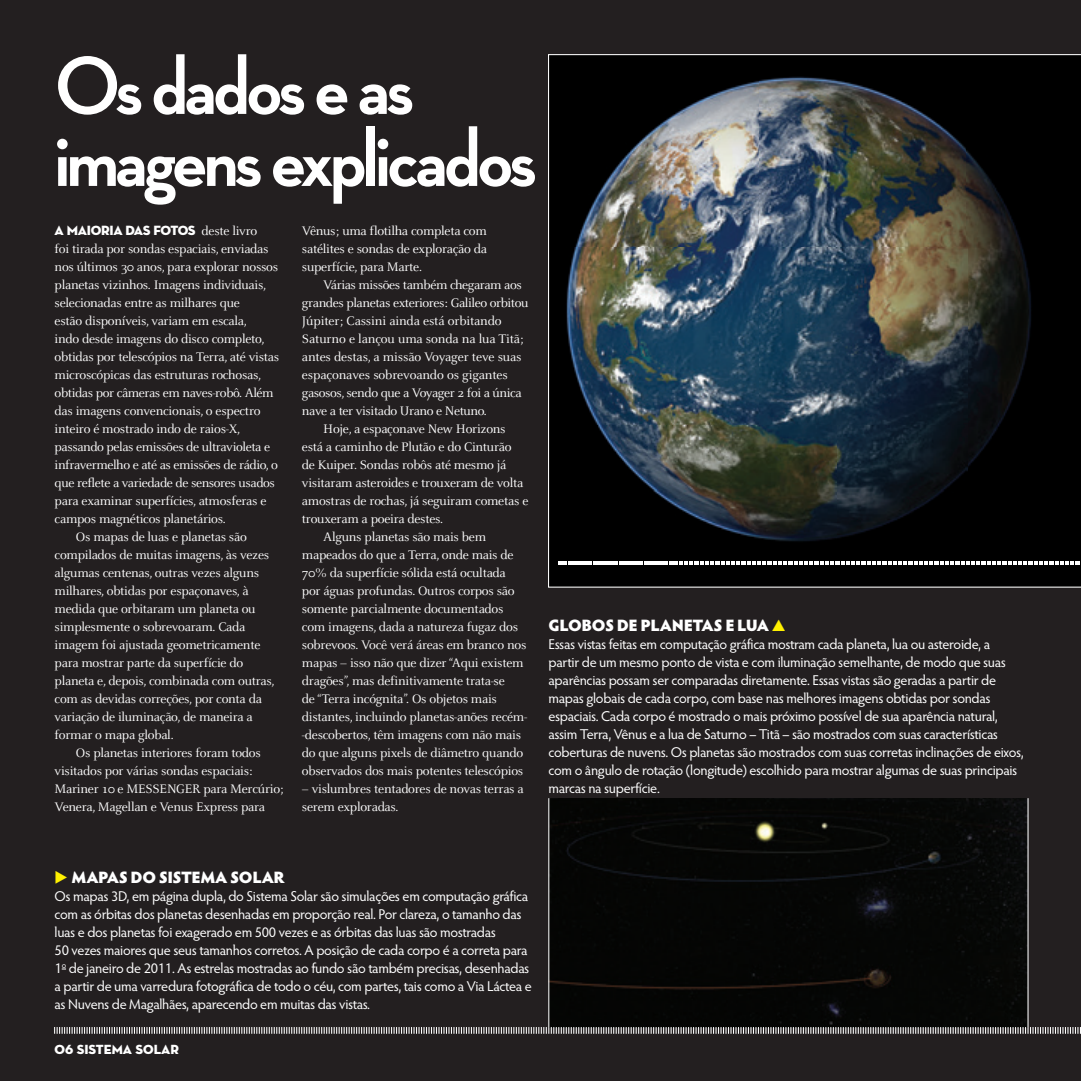
<style>
.page{position:relative;width:1081px;height:1081px;background:#231f20}
.page>*{position:absolute;margin:0;border:0;box-sizing:border-box;transform-origin:0 0}
.t1{font:700 84px/72px "Neutra Display";letter-spacing:-.04em;color:#fff}
.t2{font:900 16.5px "Hypatia Sans Pro";letter-spacing:-.03em;color:#fff}
.t3{font:14.25px/18px "Hypatia Sans Pro";letter-spacing:-.02em;color:#fff}
.t4{font:13.65px/18px "Celeste";letter-spacing:-.02em;color:#fff;text-align:justify}
.t5{font:13.65px "Neutra Display Titling";letter-spacing:-.02em;color:#fff}
.t6{font:13.5px "Neutra Display Titling";color:#fff}
.s1{font-family:"Celeste"}
.s2{font-family:"European Pi Three";font-weight:400;color:#fff101}
</style>
<div class="page">
<div style="left:549px;top:798px;width:478px;height:229px;background:#050605"></div>
<hr style="left:548px;top:798px;width:1px;height:235px;background:#fff">
<hr style="left:1027px;top:798px;width:1px;height:235px;background:#fff">
<svg style="left:54px;top:1027px;width:1026px;height:6px"></svg>
<img style="left:548px;top:54px;width:533px;height:533px">
<h1 class="t1" style="left:55px;top:57px;width:483px">Os dados e as imagens explicados</h1>
<p class="t5" style="left:55px;top:222px;width:204px">A MAIORIA DAS FOTOS <span class="s1">deste livro</span></p>
<p class="t4" style="left:55px;top:241px;width:215px">foi tirada por sondas espaciais, enviadas</p>
<p class="t4" style="left:55px;top:259px;width:225px">nos últimos 30 anos, para explorar nossos</p>
<p class="t4" style="left:55px;top:277px;width:213px">planetas vizinhos. Imagens individuais,</p>
<p class="t4" style="left:55px;top:295px;width:187px">selecionadas entre as milhares que</p>
<p class="t4" style="left:55px;top:313px;width:194px">estão disponíveis, variam em escala,</p>
<p class="t4" style="left:55px;top:331px;width:211px">indo desde imagens do disco completo,</p>
<p class="t4" style="left:55px;top:349px;width:226px">obtidas por telescópios na Terra, até vistas</p>
<p class="t4" style="left:55px;top:367px;width:208px">microscópicas das estruturas rochosas,</p>
<p class="t4" style="left:55px;top:385px;width:220px">obtidas por câmeras em naves-robô. Além</p>
<p class="t4" style="left:55px;top:403px;width:207px">das imagens convencionais, o espectro</p>
<p class="t4" style="left:55px;top:421px;width:187px">inteiro é mostrado indo de raios-X,</p>
<p class="t4" style="left:55px;top:439px;width:217px">passando pelas emissões de ultravioleta e</p>
<p class="t4" style="left:55px;top:457px;width:225px">infravermelho e até as emissões de rádio, o</p>
<p class="t4" style="left:55px;top:475px;width:222px">que reflete a variedade de sensores usados</p>
<p class="t4" style="left:55px;top:493px;width:213px">para examinar superfícies, atmosferas e</p>
<p class="t4" style="left:55px;top:511px;width:173px">campos magnéticos planetários.</p>
<p class="t4" style="left:76px;top:529px;width:172px">Os mapas de luas e planetas são</p>
<p class="t4" style="left:55px;top:547px;width:216px">compilados de muitas imagens, às vezes</p>
<p class="t4" style="left:55px;top:565px;width:206px">algumas centenas, outras vezes alguns</p>
<p class="t4" style="left:55px;top:583px;width:195px">milhares, obtidas por espaçonaves, à</p>
<p class="t4" style="left:55px;top:601px;width:202px">medida que orbitaram um planeta ou</p>
<p class="t4" style="left:55px;top:619px;width:192px">simplesmente o sobrevoaram. Cada</p>
<p class="t4" style="left:55px;top:637px;width:207px">imagem foi ajustada geometricamente</p>
<p class="t4" style="left:55px;top:655px;width:190px">para mostrar parte da superfície do</p>
<p class="t4" style="left:55px;top:673px;width:221px">planeta e, depois, combinada com outras,</p>
<p class="t4" style="left:55px;top:691px;width:209px">com as devidas correções, por conta da</p>
<p class="t4" style="left:55px;top:709px;width:200px">variação de iluminação, de maneira a</p>
<p class="t4" style="left:55px;top:727px;width:120px">formar o mapa global.</p>
<p class="t4" style="left:76px;top:745px;width:186px">Os planetas interiores foram todos</p>
<p class="t4" style="left:55px;top:763px;width:200px">visitados por várias sondas espaciais:</p>
<p class="t4" style="left:55px;top:781px;width:231px">Mariner 10 e MESSENGER para Mercúrio;</p>
<p class="t4" style="left:55px;top:799px;width:212px">Venera, Magellan e Venus Express para</p>
<p class="t4" style="left:302px;top:223px;width:186px">Vênus; uma flotilha completa com satélites e sondas de exploração da superfície, para Marte.</p>
<p class="t4" style="left:323px;top:277px;width:200px">Várias missões também chegaram aos</p>
<p class="t4" style="left:302px;top:295px;width:228px">grandes planetas exteriores: Galileo orbitou</p>
<p class="t4" style="left:302px;top:313px;width:201px">Júpiter; Cassini ainda está orbitando</p>
<p class="t4" style="left:302px;top:331px;width:223px">Saturno e lançou uma sonda na lua Titã;</p>
<p class="t4" style="left:302px;top:349px;width:221px">antes destas, a missão Voyager teve suas</p>
<p class="t4" style="left:302px;top:367px;width:207px">espaçonaves sobrevoando os gigantes</p>
<p class="t4" style="left:302px;top:385px;width:221px">gasosos, sendo que a Voyager 2 foi a única</p>
<p class="t4" style="left:302px;top:403px;width:186px">nave a ter visitado Urano e Netuno.</p>
<p class="t4" style="left:323px;top:421px;width:184px">Hoje, a espaçonave New Horizons</p>
<p class="t4" style="left:302px;top:439px;width:211px">está a caminho de Plutão e do Cinturão</p>
<p class="t4" style="left:302px;top:457px;width:206px">de Kuiper. Sondas robôs até mesmo já</p>
<p class="t4" style="left:302px;top:475px;width:223px">visitaram asteroides e trouxeram de volta</p>
<p class="t4" style="left:302px;top:493px;width:228px">amostras de rochas, já seguiram cometas e</p>
<p class="t4" style="left:302px;top:511px;width:143px">trouxeram a poeira destes.</p>
<p class="t4" style="left:323px;top:529px;width:164px">Alguns planetas são mais bem</p>
<p class="t4" style="left:302px;top:547px;width:213px">mapeados do que a Terra, onde mais de</p>
<p class="t4" style="left:302px;top:565px;width:205px">70% da superfície sólida está ocultada</p>
<p class="t4" style="left:302px;top:583px;width:214px">por águas profundas. Outros corpos são</p>
<p class="t4" style="left:302px;top:601px;width:203px">somente parcialmente documentados</p>
<p class="t4" style="left:302px;top:619px;width:218px">com imagens, dada a natureza fugaz dos</p>
<p class="t4" style="left:302px;top:637px;width:226px">sobrevoos. Você verá áreas em branco nos</p>
<p class="t4" style="left:302px;top:655px;width:223px">mapas – isso não que dizer “Aqui existem</p>
<p class="t4" style="left:302px;top:673px;width:204px">dragões”, mas definitivamente trata-se</p>
<p class="t4" style="left:302px;top:691px;width:196px">de “Terra incógnita”. Os objetos mais</p>
<p class="t4" style="left:302px;top:709px;width:227px">distantes, incluindo planetas-anões recém-</p>
<p class="t4" style="left:302px;top:727px;width:221px">-descobertos, têm imagens com não mais</p>
<p class="t4" style="left:302px;top:745px;width:223px">do que alguns pixels de diâmetro quando</p>
<p class="t4" style="left:302px;top:763px;width:223px">observados dos mais potentes telescópios</p>
<p class="t4" style="left:302px;top:781px;width:223px">– vislumbres tentadores de novas terras a serem exploradas.</p>
<p class="t2" style="left:548px;top:615px;width:238px">GLOBOS DE PLANETAS E LUA <span class="s2">-</span></p>
<p class="t3" style="left:548px;top:636px;width:477px">Essas vistas feitas em computação gráfica mostram cada planeta, lua ou asteroide, a partir de um mesmo ponto de vista e com iluminação semelhante, de modo que suas aparências possam ser comparadas diretamente. Essas vistas são geradas a partir de mapas globais de cada corpo, com base nas melhores imagens obtidas por sondas espaciais. Cada corpo é mostrado o mais próximo possível de sua aparência natural, assim Terra, Vênus e a lua de Saturno – Titã – são mostrados com suas características coberturas de nuvens. Os planetas são mostrados com suas corretas inclinações de eixos, com o ângulo de rotação (longitude) escolhido para mostrar algumas de suas principais marcas na superfície.</p>
<p class="t2" style="left:72px;top:867px;width:215px">MAPAS DO SISTEMA SOLAR</p>
<p class="t3" style="left:55px;top:888px;width:478px">Os mapas 3D, em página dupla, do Sistema Solar são simulações em computação gráfica com as órbitas dos planetas desenhadas em proporção real. Por clareza, o tamanho das luas e dos planetas foi exagerado em 500 vezes e as órbitas das luas são mostradas<br>50 vezes maiores que seus tamanhos corretos. A posição de cada corpo é a correta para 1<sup>o</sup> de janeiro de 2011. As estrelas mostradas ao fundo são também precisas, desenhadas a partir de uma varredura fotográfica de todo o céu, com partes, tais como a Via Láctea e as Nuvens de Magalhães, aparecendo em muitas das vistas.</p>
<p class="t6" style="left:55px;top:1041px;width:126px">06 SISTEMA SOLAR</p>
</div>
